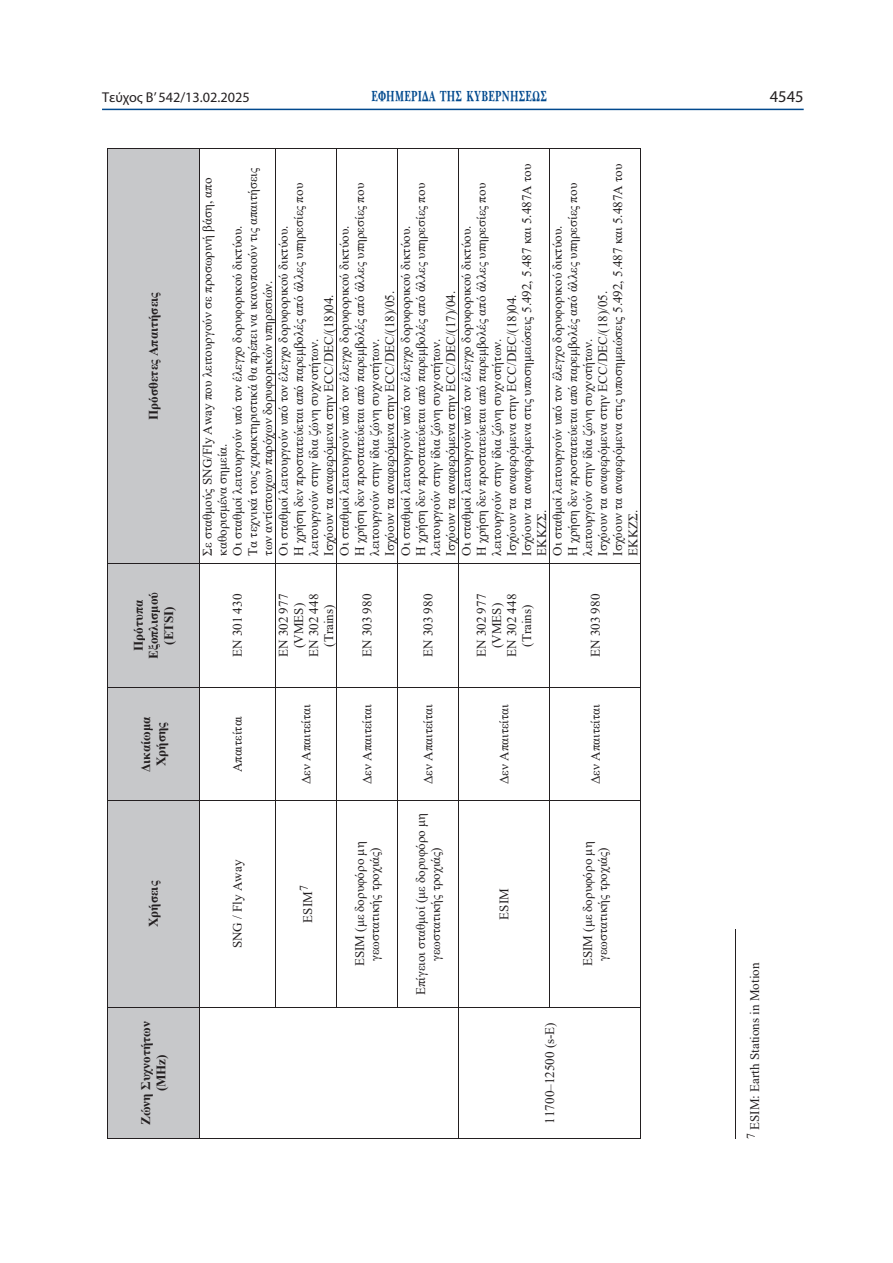
<style>
.page{position:relative;width:893px;height:1263px;background:#fff}
.page>*{position:absolute;margin:0;border:0;box-sizing:border-box;transform-origin:0 0}
.t1{font:16.5px "Myriad Pro";color:#231f20}
.t2{font:15px "UB Baskerville Bold";letter-spacing:.025em;color:#01498e;scale:.65 1}
.t3{font:14.25px "Myriad Pro";color:#231f20}
.t4{font:13.05px/15px "Times New Roman";color:#231f20}
.t5{font:700 13.05px/15.1px "Times New Roman";color:#231f20;text-align:center}
</style>
<div class="page">
<hr style="left:102px;top:109px;width:702px;height:1px;background:#01498e">
<div style="left:108px;top:1007px;width:91px;height:131px;background:#c7c8ca"></div>
<div style="left:108px;top:801px;width:91px;height:206px;background:#c7c8ca"></div>
<div style="left:108px;top:688px;width:91px;height:112px;background:#c7c8ca"></div>
<div style="left:108px;top:564px;width:91px;height:123px;background:#c7c8ca"></div>
<div style="left:108px;top:149px;width:91px;height:414px;background:#c7c8ca"></div>
<hr style="left:107px;top:1007px;width:1px;height:131px;background:#231f20">
<hr style="left:107px;top:801px;width:1px;height:206px;background:#231f20">
<hr style="left:107px;top:688px;width:1px;height:112px;background:#231f20">
<hr style="left:107px;top:564px;width:1px;height:123px;background:#231f20">
<hr style="left:107px;top:149px;width:1px;height:414px;background:#231f20">
<hr style="left:107px;top:1138px;width:92px;height:1px;background:#231f20">
<hr style="left:107px;top:1007px;width:92px;height:1px;background:#231f20">
<hr style="left:107px;top:800px;width:92px;height:1px;background:#231f20">
<hr style="left:107px;top:687px;width:92px;height:1px;background:#231f20">
<hr style="left:107px;top:563px;width:92px;height:1px;background:#231f20">
<hr style="left:107px;top:148px;width:92px;height:1px;background:#231f20">
<hr style="left:199px;top:1007px;width:1px;height:131px;background:#231f20">
<hr style="left:199px;top:801px;width:1px;height:206px;background:#231f20">
<hr style="left:199px;top:688px;width:1px;height:112px;background:#231f20">
<hr style="left:199px;top:564px;width:1px;height:123px;background:#231f20">
<hr style="left:199px;top:149px;width:1px;height:414px;background:#231f20">
<hr style="left:200px;top:1138px;width:75px;height:1px;background:#231f20">
<hr style="left:200px;top:1007px;width:75px;height:1px;background:#231f20">
<hr style="left:200px;top:800px;width:75px;height:1px;background:#231f20">
<hr style="left:200px;top:687px;width:75px;height:1px;background:#231f20">
<hr style="left:200px;top:563px;width:75px;height:1px;background:#231f20">
<hr style="left:200px;top:148px;width:75px;height:1px;background:#231f20">
<hr style="left:275px;top:801px;width:1px;height:206px;background:#231f20">
<hr style="left:275px;top:688px;width:1px;height:112px;background:#231f20">
<hr style="left:275px;top:564px;width:1px;height:123px;background:#231f20">
<hr style="left:275px;top:149px;width:1px;height:414px;background:#231f20">
<hr style="left:276px;top:1138px;width:60px;height:1px;background:#231f20">
<hr style="left:276px;top:1007px;width:60px;height:1px;background:#231f20">
<hr style="left:276px;top:800px;width:60px;height:1px;background:#231f20">
<hr style="left:276px;top:687px;width:60px;height:1px;background:#231f20">
<hr style="left:276px;top:563px;width:60px;height:1px;background:#231f20">
<hr style="left:276px;top:148px;width:60px;height:1px;background:#231f20">
<hr style="left:336px;top:801px;width:1px;height:206px;background:#231f20">
<hr style="left:336px;top:688px;width:1px;height:112px;background:#231f20">
<hr style="left:336px;top:564px;width:1px;height:123px;background:#231f20">
<hr style="left:336px;top:149px;width:1px;height:414px;background:#231f20">
<hr style="left:337px;top:1138px;width:60px;height:1px;background:#231f20">
<hr style="left:337px;top:1007px;width:60px;height:1px;background:#231f20">
<hr style="left:337px;top:800px;width:60px;height:1px;background:#231f20">
<hr style="left:337px;top:687px;width:60px;height:1px;background:#231f20">
<hr style="left:337px;top:563px;width:60px;height:1px;background:#231f20">
<hr style="left:337px;top:148px;width:60px;height:1px;background:#231f20">
<hr style="left:397px;top:801px;width:1px;height:206px;background:#231f20">
<hr style="left:397px;top:688px;width:1px;height:112px;background:#231f20">
<hr style="left:397px;top:564px;width:1px;height:123px;background:#231f20">
<hr style="left:397px;top:149px;width:1px;height:414px;background:#231f20">
<hr style="left:398px;top:1138px;width:60px;height:1px;background:#231f20">
<hr style="left:398px;top:1007px;width:60px;height:1px;background:#231f20">
<hr style="left:398px;top:800px;width:60px;height:1px;background:#231f20">
<hr style="left:398px;top:687px;width:60px;height:1px;background:#231f20">
<hr style="left:398px;top:563px;width:60px;height:1px;background:#231f20">
<hr style="left:398px;top:148px;width:60px;height:1px;background:#231f20">
<hr style="left:458px;top:1007px;width:1px;height:131px;background:#231f20">
<hr style="left:458px;top:801px;width:1px;height:206px;background:#231f20">
<hr style="left:458px;top:688px;width:1px;height:112px;background:#231f20">
<hr style="left:458px;top:564px;width:1px;height:123px;background:#231f20">
<hr style="left:458px;top:149px;width:1px;height:414px;background:#231f20">
<hr style="left:459px;top:1138px;width:90px;height:1px;background:#231f20">
<hr style="left:459px;top:1007px;width:90px;height:1px;background:#231f20">
<hr style="left:459px;top:800px;width:90px;height:1px;background:#231f20">
<hr style="left:459px;top:687px;width:90px;height:1px;background:#231f20">
<hr style="left:459px;top:563px;width:90px;height:1px;background:#231f20">
<hr style="left:459px;top:148px;width:90px;height:1px;background:#231f20">
<hr style="left:549px;top:801px;width:1px;height:206px;background:#231f20">
<hr style="left:549px;top:688px;width:1px;height:112px;background:#231f20">
<hr style="left:549px;top:564px;width:1px;height:123px;background:#231f20">
<hr style="left:549px;top:149px;width:1px;height:414px;background:#231f20">
<hr style="left:550px;top:1138px;width:90px;height:1px;background:#231f20">
<hr style="left:640px;top:1007px;width:1px;height:131px;background:#231f20">
<hr style="left:550px;top:1007px;width:90px;height:1px;background:#231f20">
<hr style="left:640px;top:801px;width:1px;height:206px;background:#231f20">
<hr style="left:550px;top:800px;width:90px;height:1px;background:#231f20">
<hr style="left:640px;top:688px;width:1px;height:112px;background:#231f20">
<hr style="left:550px;top:687px;width:90px;height:1px;background:#231f20">
<hr style="left:640px;top:564px;width:1px;height:123px;background:#231f20">
<hr style="left:550px;top:563px;width:90px;height:1px;background:#231f20">
<hr style="left:640px;top:149px;width:1px;height:414px;background:#231f20">
<hr style="left:550px;top:148px;width:90px;height:1px;background:#231f20">
<hr style="left:735px;top:929px;width:1px;height:210px;background:#231f20">
<p class="t3" style="left:102px;top:89px;width:149px">Τεύχος B’ 542/13.02.2025</p>
<p class="t2" style="left:371px;top:88px;width:272px">ΕΦΗΜΕΡΙΔΑ TΗΣ ΚΥΒΕΡΝΗΣΕΩΣ</p>
<p class="t1" style="left:770px;top:86px;width:35px">4545</p>
<p class="t5" style="left:146px;top:420px;width:129px;rotate:-90deg">Πρόσθετες Απαιτήσεις</p>
<p class="t5" style="left:130px;top:659px;width:68px;rotate:-90deg">Πρότυπα<br>Εξοπλισμού (ETSI)</p>
<p class="t5" style="left:138px;top:772px;width:57px;rotate:-90deg">Δικαίωμα<br>Χρήσης</p>
<p class="t5" style="left:146px;top:927px;width:48px;rotate:-90deg">Χρήσεις</p>
<p class="t5" style="left:138px;top:1125px;width:105px;rotate:-90deg">Ζώνη Συχνοτήτων (MHz)</p>
<p class="t4" style="left:459px;top:556px;width:394px;rotate:-90deg">Οι σταθμοί λειτουργούν υπό τον έλεγχο δορυφορικού δικτύου.<br>Η χρήση δεν προστατεύεται από παρεμβολές από άλλες υπηρεσίες που λειτουργούν στην ίδια ζώνη συχνοτήτων.<br>Ισχύουν τα αναφερόμενα στην ECC/DEC/(18)04.<br>Ισχύουν τα αναφερόμενα στις υποσημειώσεις 5.492, 5.487 και 5.487Α του ΕΚΚΖΣ.</p>
<p class="t4" style="left:550px;top:556px;width:394px;rotate:-90deg">Οι σταθμοί λειτουργούν υπό τον έλεγχο δορυφορικού δικτύου.<br>Η χρήση δεν προστατεύεται από παρεμβολές από άλλες υπηρεσίες που λειτουργούν στην ίδια ζώνη συχνοτήτων.<br>Ισχύουν τα αναφερόμενα στην ECC/DEC/(18)/05.<br>Ισχύουν τα αναφερόμενα στις υποσημειώσεις 5.492, 5.487 και 5.487Α του ΕΚΚΖΣ.</p>
<p class="t4" style="left:200px;top:556px;width:389px;rotate:-90deg">Σε σταθμούς SNG/Fly Away που λειτουργούν σε προσωρινή βάση, απο καθορισμένα σημεία.<br>Οι σταθμοί λειτουργούν υπό τον έλεγχο δορυφορικού δικτύου.<br>Τα τεχνικά τους χαρακτηριστικά θα πρέπει να ικανοποιούν τις απαιτήσεις των αντίστοιχων παρόχων δορυφορικών υπηρεσιών.</p>
<p class="t4" style="left:276px;top:556px;width:374px;rotate:-90deg">Οι σταθμοί λειτουργούν υπό τον έλεγχο δορυφορικού δικτύου.<br>Η χρήση δεν προστατεύεται από παρεμβολές από άλλες υπηρεσίες που λειτουργούν στην ίδια ζώνη συχνοτήτων.<br>Ισχύουν τα αναφερόμενα στην ECC/DEC/(18)04.</p>
<p class="t4" style="left:337px;top:556px;width:374px;rotate:-90deg">Οι σταθμοί λειτουργούν υπό τον έλεγχο δορυφορικού δικτύου.<br>Η χρήση δεν προστατεύεται από παρεμβολές από άλλες υπηρεσίες που λειτουργούν στην ίδια ζώνη συχνοτήτων.<br>Ισχύουν τα αναφερόμενα στην ECC/DEC/(18)/05.</p>
<p class="t4" style="left:398px;top:556px;width:374px;rotate:-90deg">Οι σταθμοί λειτουργούν υπό τον έλεγχο δορυφορικού δικτύου.<br>Η χρήση δεν προστατεύεται από παρεμβολές από άλλες υπηρεσίες που λειτουργούν στην ίδια ζώνη συχνοτήτων.<br>Ισχύουν τα αναφερόμενα στην ECC/DEC/(17)/04.</p>
<p class="t4" style="left:230px;top:657px;width:65px;rotate:-90deg">ΕΝ 301 430</p>
<p class="t4" style="left:230px;top:772px;width:58px;rotate:-90deg">Απαιτείται</p>
<p class="t4" style="left:230px;top:948px;width:90px;rotate:-90deg">SNG / Fly Away</p>
<p class="t4" style="left:276px;top:657px;width:65px;text-align:center;rotate:-90deg">EN 302 977 (VMES)<br>EN 302 448 (Trains)</p>
<p class="t4" style="left:298px;top:784px;width:81px;rotate:-90deg">Δεν Απαιτείται</p>
<p class="t4" style="left:359px;top:657px;width:65px;rotate:-90deg">EN 303 980</p>
<p class="t4" style="left:359px;top:784px;width:81px;rotate:-90deg">Δεν Απαιτείται</p>
<p class="t4" style="left:300px;top:923px;width:39px;rotate:-90deg">ESIM<sup>7</sup></p>
<p class="t4" style="left:352px;top:966px;width:126px;text-align:center;rotate:-90deg">ESIM (με δορυφόρο μη γεωστατικής τροχιάς)</p>
<p class="t4" style="left:420px;top:657px;width:65px;rotate:-90deg">EN 303 980</p>
<p class="t4" style="left:420px;top:784px;width:81px;rotate:-90deg">Δεν Απαιτείται</p>
<p class="t4" style="left:413px;top:995px;width:184px;text-align:center;rotate:-90deg">Επίγειοι σταθμοί (με δορυφόρο μη γεωστατικής τροχιάς)</p>
<p class="t4" style="left:474px;top:657px;width:65px;text-align:center;rotate:-90deg">EN 302 977 (VMES)<br>EN 302 448 (Trains)</p>
<p class="t4" style="left:496px;top:784px;width:81px;rotate:-90deg">Δεν Απαιτείται</p>
<p class="t4" style="left:496px;top:920px;width:33px;rotate:-90deg">ESIM</p>
<p class="t4" style="left:542px;top:1124px;width:103px;rotate:-90deg">11700–12500 (s-E)</p>
<p class="t4" style="left:587px;top:657px;width:65px;rotate:-90deg">EN 303 980</p>
<p class="t4" style="left:587px;top:784px;width:81px;rotate:-90deg">Δεν Απαιτείται</p>
<p class="t4" style="left:580px;top:966px;width:126px;text-align:center;rotate:-90deg">ESIM (με δορυφόρο μη γεωστατικής τροχιάς)</p>
<p class="t4" style="left:747px;top:1139px;width:178px;rotate:-90deg"><sup>7</sup> ESIM: Earth Stations in Motion</p>
</div>
